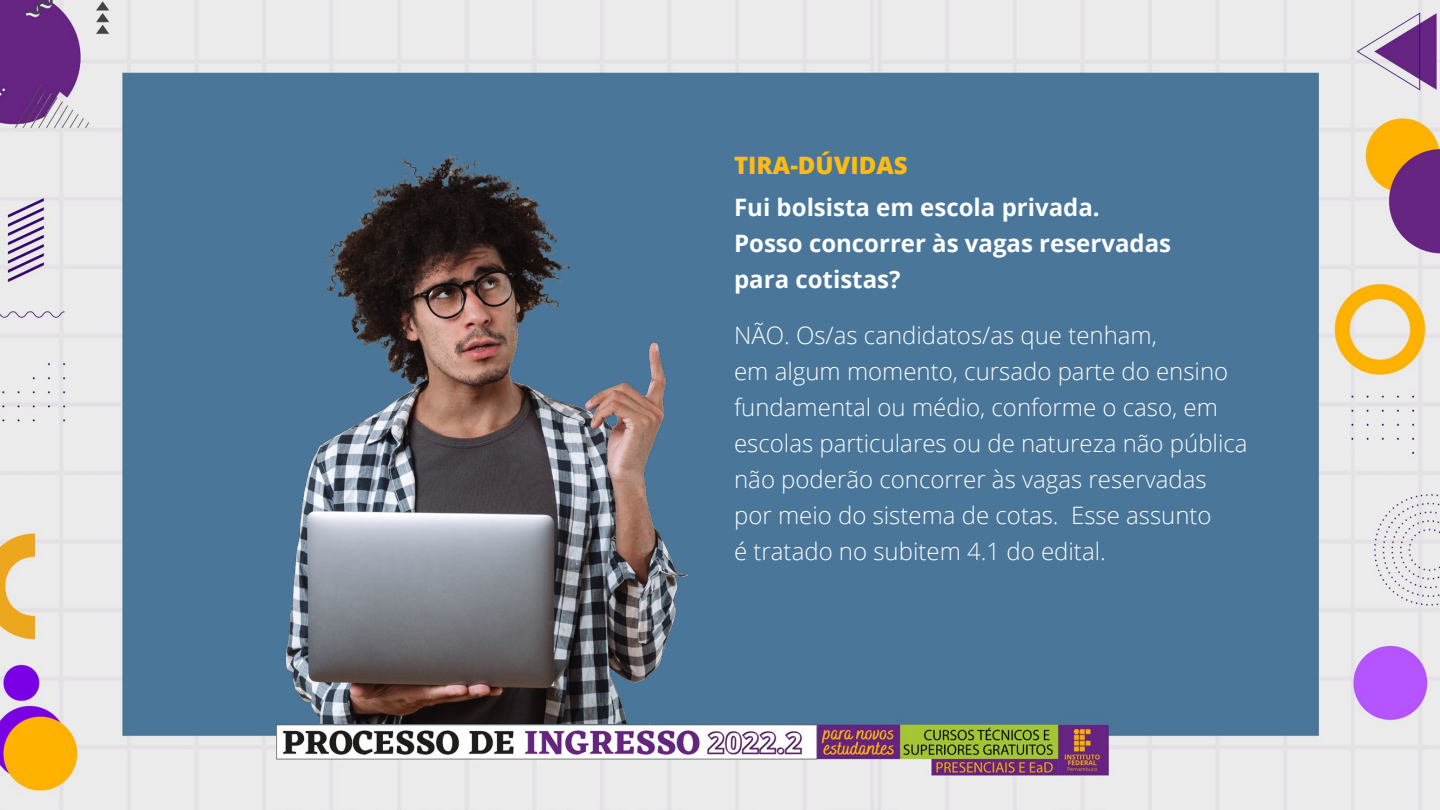
<style>
.page{position:relative;width:1440px;height:810px;background:#fff}
.page>*{position:absolute;margin:0;border:0;box-sizing:border-box;transform-origin:0 0}
.t1{font:300 24px/36px "Open Sans";color:#fbfdff}
.t2{font:700 24px/36px "Open Sans";color:#fbfdff}
.t3{font:800 24px "Open Sans";color:#fcbc16}
</style>
<div class="page">
<img style="left:0;top:0;width:1440px;height:810px">
<img style="left:273px;top:65px;width:424px;height:658px">
<p class="t3" style="left:734px;top:147px;width:175px">TIRA-DÚVIDAS</p>
<p class="t2" style="left:734px;top:189px;width:439px">Fui bolsista em escola privada.<br>Posso concorrer às vagas reservadas para cotistas?</p>
<p class="t1" style="left:734px;top:317px;width:515px">NÃO. Os/as candidatos/as que tenham,<br>em algum momento, cursado parte do ensino fundamental ou médio, conforme o caso, em escolas particulares ou de natureza não pública não poderão concorrer às vagas reservadas por meio do sistema de cotas. Esse assunto<br>é tratado no subitem 4.1 do edital.</p>
</div>
